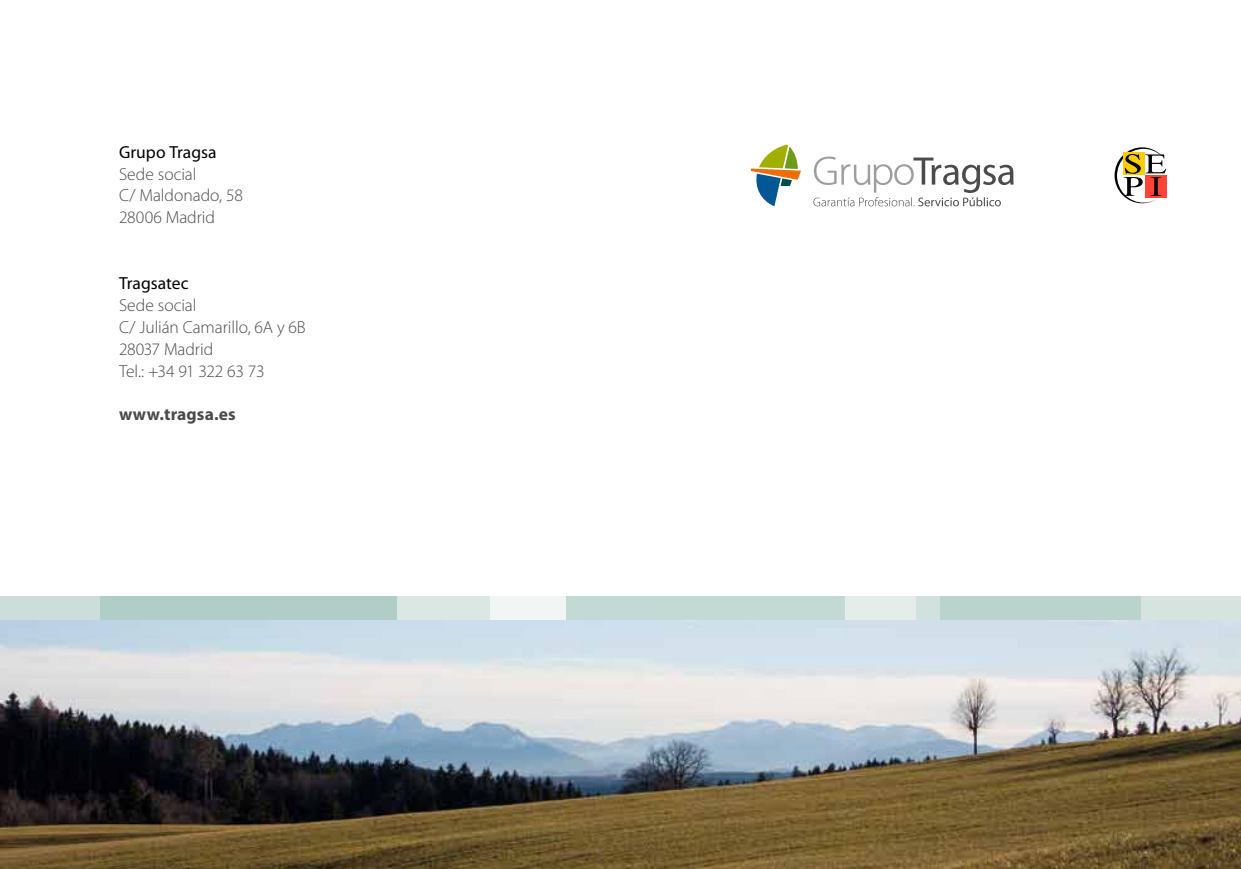
<style>
.page{position:relative;width:1241px;height:869px;background:#fff}
.page>*{position:absolute;margin:0;border:0;box-sizing:border-box;transform-origin:0 0}
.t1{font:300 17.5px/21.9px "Myriad Pro";letter-spacing:-.005em;color:#4b4b4d}
.t2{font:17.5px "Myriad Pro";color:#000}
.t3{font:700 17.5px "Myriad Pro";letter-spacing:.01em;color:#4b4b4d}
</style>
<div class="page">
<div style="left:99px;top:595px;width:298px;height:25px;background:#b0cdc6"></div>
<div style="left:0;top:595px;width:99px;height:25px;background:#cddeda"></div>
<div style="left:939px;top:595px;width:202px;height:25px;background:#bad3cc"></div>
<div style="left:915px;top:595px;width:24px;height:25px;background:#d1e1dd"></div>
<div style="left:1141px;top:595px;width:99px;height:25px;background:#d6e4e0"></div>
<div style="left:566px;top:595px;width:278px;height:25px;background:#c3d9d3"></div>
<div style="left:489px;top:595px;width:77px;height:25px;background:#f1f6f5"></div>
<div style="left:844px;top:595px;width:71px;height:25px;background:#e4edea"></div>
<div style="left:397px;top:595px;width:92px;height:25px;background:#dbe7e3"></div>
<img style="left:0;top:620px;width:1240px;height:248px">
<svg style="left:750px;top:144px;width:50px;height:62px"></svg>
<svg style="left:813px;top:156px;width:200px;height:50px"></svg>
<div style="left:1144px;top:175px;width:22px;height:22px;background:#ff4338"></div>
<svg style="left:1114px;top:147px;width:51px;height:56px"></svg>
<p class="t2" style="left:119px;top:142px;width:99px">Grupo Tragsa</p>
<p class="t1" style="left:119px;top:163px;width:125px">Sede social<br>C/ Maldonado, 58<br>28006 Madrid</p>
<p class="t2" style="left:119px;top:273px;width:71px">Tragsatec</p>
<p class="t1" style="left:119px;top:294px;width:188px">Sede social<br>C/ Julián Camarillo, 6A y 6B<br>28037 Madrid<br>Tel.: +34 91 322 63 73</p>
<p class="t3" style="left:119px;top:404px;width:118px">www.tragsa.es</p>
</div>
